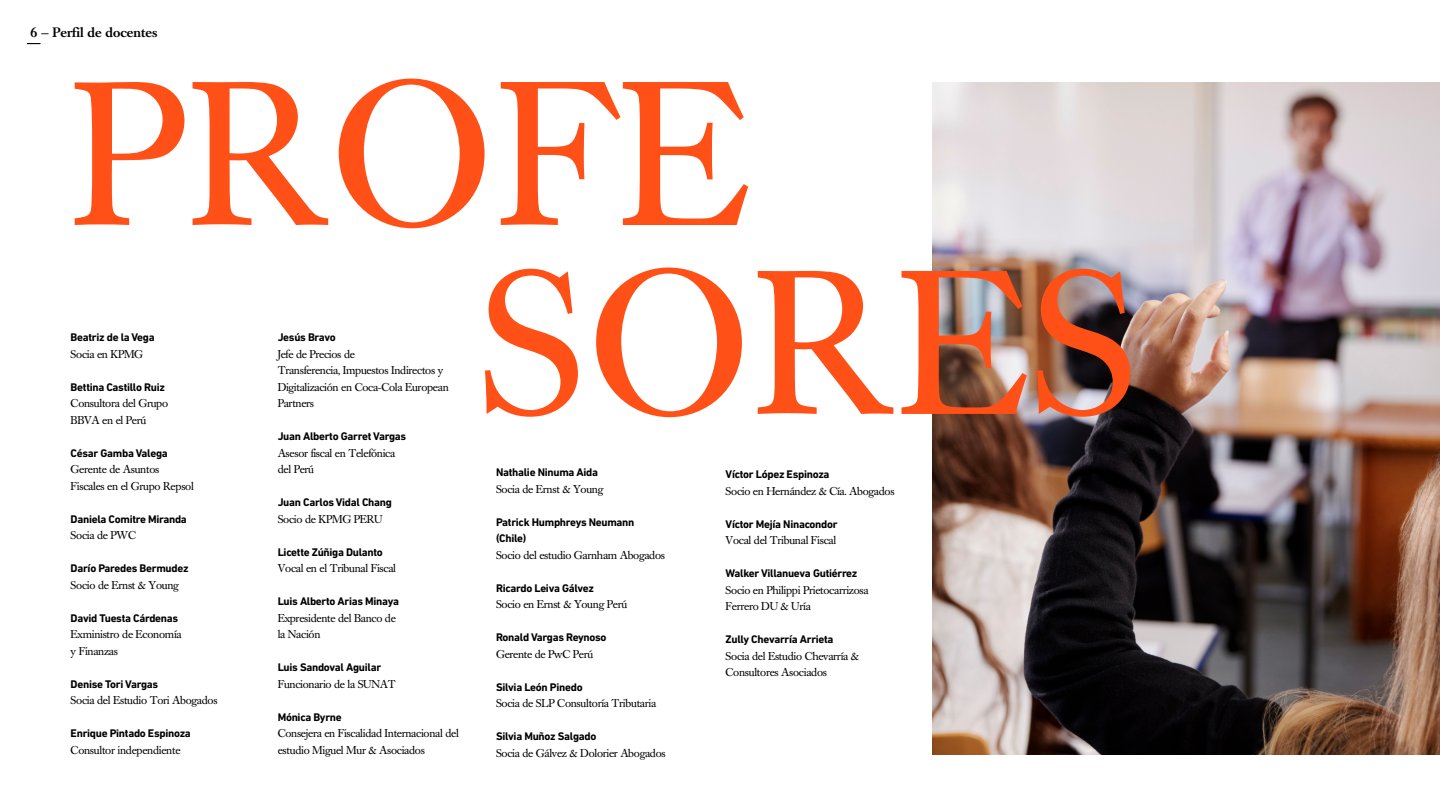
<style>
.page{position:relative;width:1440px;height:810px;background:#fff}
.page>*{position:absolute;margin:0;border:0;box-sizing:border-box;transform-origin:0 0}
.t1{font:202.5px/188.9px "Caslon Book BE";letter-spacing:.02em;color:#ff5117}
.t2{font:500 13.5px "Caslon Book BE";color:#000}
.t3{font:11.25px/16.5px "Caslon Book BE";letter-spacing:-.025em;color:#000}
.t4{font:700 11.25px/16.5px "DIN Next LT Pro";letter-spacing:-.025em;color:#000}
</style>
<div class="page">
<img style="left:933px;top:83px;width:507px;height:671px">
<svg style="left:27px;top:43px;width:13px;height:1px"></svg>
<p class="t2" style="left:31px;top:25px;width:128px">6 — Perfil de docentes</p>
<h1 class="t1" style="left:480px;top:66px;width:659px;text-indent:-409px">PROFE<br>SORES</h1>
<p class="t4" style="left:278px;top:329px;width:59px">Jesús Bravo</p>
<p class="t3" style="left:278px;top:346px;width:173px">Jefe de Precios de<br>Transferencia, Impuestos Indirectos y<br>Digitalización en Coca-Cola European<br>Partners</p>
<p class="t4" style="left:278px;top:428px;width:130px">Juan Alberto Garret Vargas</p>
<p class="t3" style="left:278px;top:445px;width:119px">Asesor fiscal en Telefónica del Perú</p>
<p class="t4" style="left:278px;top:494px;width:116px">Juan Carlos Vidal Chang</p>
<p class="t3" style="left:278px;top:511px;width:106px">Socio de KPMG PERU</p>
<p class="t4" style="left:278px;top:544px;width:107px">Licette Zúñiga Dulanto</p>
<p class="t3" style="left:278px;top:560px;width:120px">Vocal en el Tribunal Fiscal</p>
<p class="t4" style="left:278px;top:593px;width:123px">Luis Alberto Arias Minaya</p>
<p class="t3" style="left:278px;top:610px;width:120px">Expresidente del Banco de la Nación</p>
<p class="t4" style="left:278px;top:659px;width:105px">Luis Sandoval Aguilar</p>
<p class="t3" style="left:278px;top:676px;width:120px">Funcionario de la SUNAT</p>
<p class="t4" style="left:278px;top:709px;width:66px">Mónica Byrne</p>
<p class="t3" style="left:278px;top:725px;width:183px">Consejera en Fiscalidad Internacional del estudio Miguel Mur &amp; Asociados</p>
<p class="t4" style="left:71px;top:329px;width:86px">Beatriz de la Vega</p>
<p class="t3" style="left:71px;top:346px;width:74px">Socia en KPMG</p>
<p class="t4" style="left:71px;top:379px;width:96px">Bettina Castillo Ruiz</p>
<p class="t3" style="left:71px;top:395px;width:99px">Consultora del Grupo<br>BBVA en el Perú</p>
<p class="t4" style="left:71px;top:445px;width:99px">César Gamba Valega</p>
<p class="t3" style="left:71px;top:461px;width:125px">Gerente de Asuntos<br>Fiscales en el Grupo Repsol</p>
<p class="t4" style="left:71px;top:511px;width:118px">Daniela Comitre Miranda</p>
<p class="t3" style="left:71px;top:527px;width:67px">Socia de PWC</p>
<p class="t4" style="left:71px;top:560px;width:119px">Darío Paredes Bermudez</p>
<p class="t3" style="left:71px;top:577px;width:110px">Socio de Ernst &amp; Young</p>
<p class="t4" style="left:71px;top:610px;width:109px">David Tuesta Cárdenas</p>
<p class="t3" style="left:71px;top:626px;width:113px">Exministro de Economía y Finanzas</p>
<p class="t4" style="left:71px;top:676px;width:89px">Denise Tori Vargas</p>
<p class="t3" style="left:71px;top:692px;width:148px">Socia del Estudio Tori Abogados</p>
<p class="t4" style="left:71px;top:725px;width:122px">Enrique Pintado Espinoza</p>
<p class="t3" style="left:71px;top:742px;width:111px">Consultor independiente</p>
<p class="t4" style="left:496px;top:464px;width:104px">Nathalie Ninuma Aida</p>
<p class="t3" style="left:496px;top:481px;width:109px">Socia de Ernst &amp; Young</p>
<p class="t4" style="left:496px;top:514px;width:140px">Patrick Humphreys Neumann (Chile)</p>
<p class="t3" style="left:496px;top:547px;width:171px">Socio del estudio Garnham Abogados</p>
<p class="t4" style="left:496px;top:580px;width:100px">Ricardo Leiva Gálvez</p>
<p class="t3" style="left:496px;top:597px;width:133px">Socio en Ernst &amp; Young Perú</p>
<p class="t4" style="left:496px;top:629px;width:112px">Ronald Vargas Reynoso</p>
<p class="t3" style="left:496px;top:646px;width:99px">Gerente de PwC Perú</p>
<p class="t4" style="left:496px;top:679px;width:88px">Silvia León Pinedo</p>
<p class="t3" style="left:496px;top:696px;width:162px">Socia de SLP Consultoría Tributaria</p>
<p class="t4" style="left:496px;top:728px;width:102px">Silvia Muñoz Salgado</p>
<p class="t3" style="left:496px;top:745px;width:171px">Socia de Gálvez &amp; Dolorier Abogados</p>
<p class="t4" style="left:726px;top:466px;width:105px">Víctor López Espinoza</p>
<p class="t3" style="left:726px;top:483px;width:171px">Socio en Hernández &amp; Cía. Abogados</p>
<p class="t4" style="left:726px;top:516px;width:114px">Víctor Mejía Ninacondor</p>
<p class="t3" style="left:726px;top:533px;width:112px">Vocal del Tribunal Fiscal</p>
<p class="t4" style="left:726px;top:565px;width:133px">Walker Villanueva Gutiérrez</p>
<p class="t3" style="left:726px;top:582px;width:145px">Socio en Philippi Prietocarrizosa<br>Ferrero DU &amp; Uría</p>
<p class="t4" style="left:726px;top:631px;width:109px">Zully Chevarría Arrieta</p>
<p class="t3" style="left:726px;top:648px;width:135px">Socia del Estudio Chevarría &amp;<br>Consultores Asociados</p>
</div>
